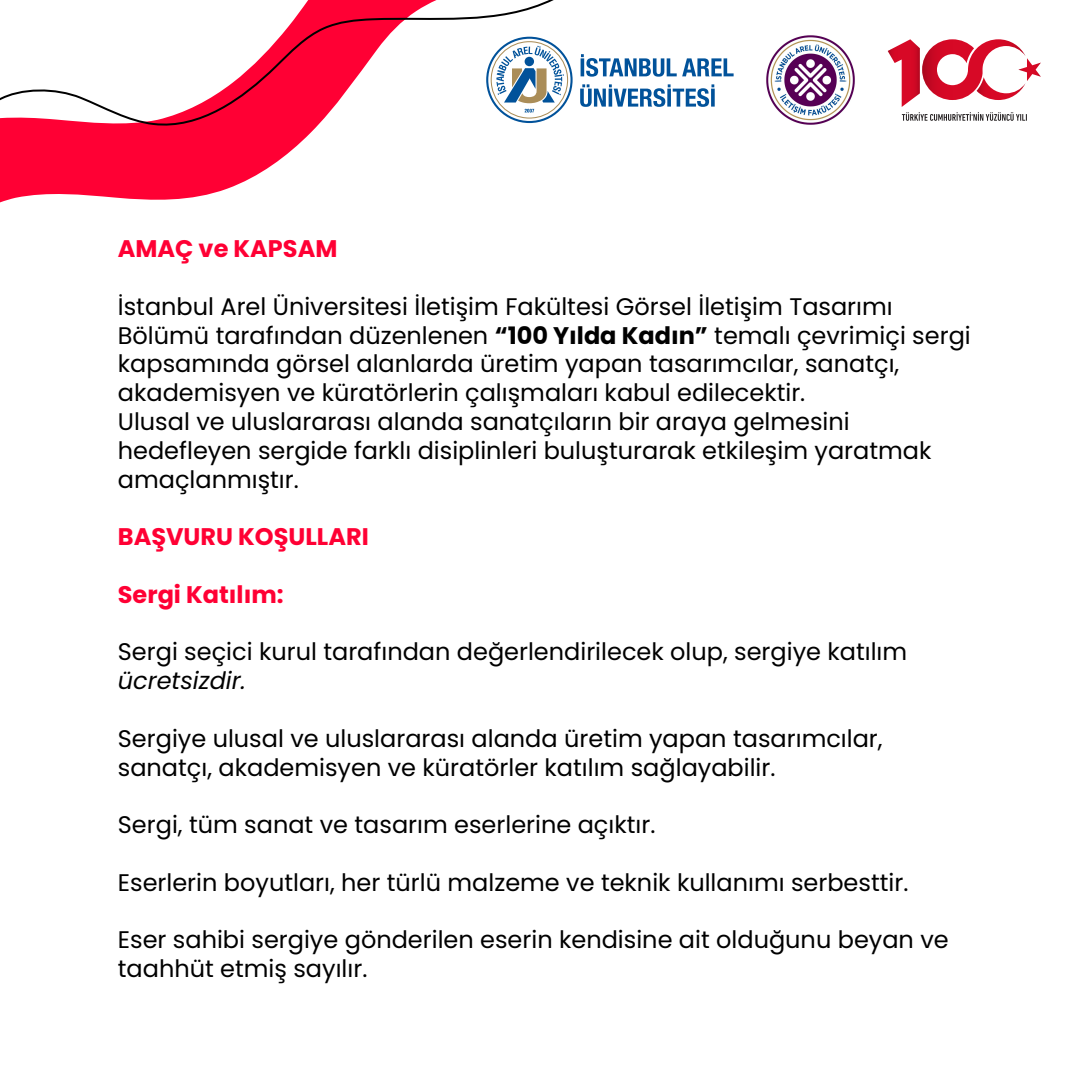
<style>
.page{position:relative;width:1080px;height:1080px;background:#fff}
.page>*{position:absolute;margin:0;border:0;box-sizing:border-box;transform-origin:0 0}
.t1{font:24px/28.8px "Poppins";color:#000}
.t2{font:700 24px "Poppins";color:#ff0034}
.t3{font:italic 24px "Poppins";color:#000}
.s1{font-weight:700}
</style>
<div class="page">
<svg style="left:0;top:131px;width:313px;height:71px;fill:#ff0034"></svg>
<svg style="left:0;top:0;width:554px;height:131px"></svg>
<svg style="left:888px;top:39px;width:153px;height:82px"></svg>
<img style="left:766px;top:35px;width:89px;height:90px">
<svg style="left:484px;top:35px;width:90px;height:90px"></svg>
<svg style="left:487px;top:38px;width:84px;height:84px"></svg>
<div style="left:491px;top:41px;width:77px;height:78px;border:1px solid #aa8d58;border-radius:50%"></div>
<div style="left:486px;top:37px;width:87px;height:86px;border:2px solid #01529a;border-radius:50%"></div>
<svg style="left:496px;top:46px;width:68px;height:57px"></svg>
<div style="left:525px;top:57px;width:9px;height:9px;background:#01529a;border-radius:50%"></div>
<svg style="left:525px;top:109px;width:9px;height:4px"></svg>
<svg style="left:581px;top:54px;width:153px;height:23px"></svg>
<svg style="left:580px;top:84px;width:135px;height:23px"></svg>
<p class="t2" style="left:118px;top:235px;width:221px">AMAÇ ve KAPSAM</p>
<p class="t1" style="left:118px;top:292px;width:854px">İstanbul Arel Üniversitesi İletişim Fakültesi Görsel İletişim Tasarımı Bölümü tarafından düzenlenen <span class="s1">“100 Yılda Kadın”</span> temalı çevrimiçi sergi kapsamında görsel alanlarda üretim yapan tasarımcılar, sanatçı, akademisyen ve küratörlerin çalışmaları kabul edilecektir.<br>Ulusal ve uluslararası alanda sanatçıların bir araya gelmesini hedefleyen sergide farklı disiplinleri buluşturarak etkileşim yaratmak amaçlanmıştır.</p>
<p class="t2" style="left:118px;top:523px;width:252px">BAŞVURU KOŞULLARI</p>
<p class="t2" style="left:118px;top:580px;width:167px">Sergi Katılım:</p>
<p class="t1" style="left:118px;top:638px;width:791px">Sergi seçici kurul tarafından değerlendirilecek olup, sergiye katılım</p>
<p class="t3" style="left:118px;top:667px;width:129px">ücretsizdir.</p>
<p class="t1" style="left:118px;top:724px;width:766px">Sergiye ulusal ve uluslararası alanda üretim yapan tasarımcılar, sanatçı, akademisyen ve küratörler katılım sağlayabilir.</p>
<p class="t1" style="left:118px;top:810px;width:539px">Sergi, tüm sanat ve tasarım eserlerine açıktır.</p>
<p class="t1" style="left:118px;top:868px;width:792px">Eserlerin boyutları, her türlü malzeme ve teknik kullanımı serbesttir.</p>
<p class="t1" style="left:118px;top:926px;width:832px">Eser sahibi sergiye gönderilen eserin kendisine ait olduğunu beyan ve taahhüt etmiş sayılır.</p>
</div>
